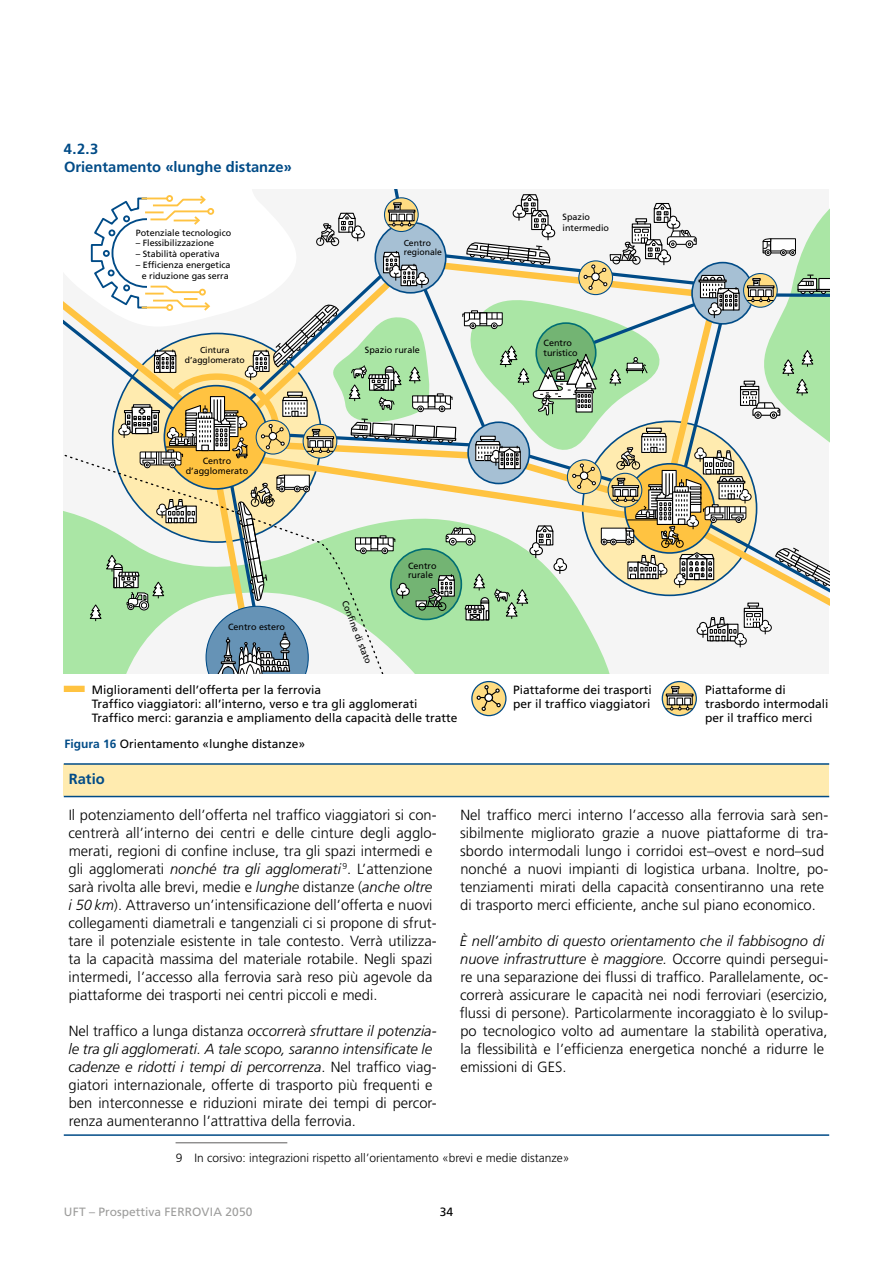
<style>
.page{position:relative;width:893px;height:1263px;background:#fff}
.page>*{position:absolute;margin:0;border:0;box-sizing:border-box;transform-origin:0 0}
.HZ_Neu_Grundverständnis_Lauftext{font:300 14.7px/18px "Frutiger LT Pro";color:#000}
.HZ_Neu_H3-Titel_Lauftext{font:700 14.7px/18px "Frutiger LT Pro";color:#004b87}
.HZ_Neu_Grundverständnis_1spatig{font:700 14.7px "Frutiger LT Pro";color:#004b87}
.t1{font:12px/14.2px "Frutiger LT Pro";color:#000}
.HZ_Neu_Fussnote{font:300 12px "Frutiger LT Pro";color:#000}
.t2{font:12px "Frutiger LT Pro";color:#9d9d9c}
.t3{font:9px/9.8px "Frutiger LT Pro";color:#000}
.t4{font:8.7px/9.8px "Frutiger LT Pro";color:#000;text-align:center}
.s1{font-weight:700;color:#004b87}
.s2{font-style:italic}
</style>
<div class="page">
<svg style="left:64px;top:190px;width:765px;height:484px"></svg>
<svg style="left:662px;top:681px;width:35px;height:35px"></svg>
<div style="left:661px;top:681px;width:36px;height:35px;border:1px solid #004b87;border-radius:50%"></div>
<div style="left:672px;top:688px;width:6px;height:16px;border:1px solid #000"></div>
<svg style="left:671px;top:686px;width:9px;height:6px"></svg>
<svg style="left:667px;top:696px;width:25px;height:9px"></svg>
<div style="left:667px;top:695px;width:26px;height:10px;border:1px solid #000"></div>
<svg style="left:666px;top:698px;width:27px;height:12px"></svg>
<svg style="left:472px;top:681px;width:34px;height:35px"></svg>
<div style="left:471px;top:681px;width:36px;height:35px;border:1px solid #004b87;border-radius:50%"></div>
<svg style="left:477px;top:685px;width:24px;height:26px"></svg>
<div style="left:64px;top:686px;width:21px;height:6px;background:#ffc341"></div>
<div style="left:64px;top:764px;width:765px;height:32px;background:#ffebaf"></div>
<hr style="left:64px;top:763px;width:765px;height:2px;background:#004b87">
<hr style="left:64px;top:796px;width:765px;height:1px;background:#004b87">
<hr style="left:176px;top:1142px;width:111px;height:1px;background:#706f6f">
<hr style="left:64px;top:1134px;width:765px;height:2px;background:#004b87">
<h3 class="HZ_Neu_H3-Titel_Lauftext" style="left:64px;top:140px;width:230px">4.2.3<br>Orientamento «lunghe distanze»</h3>
<p class="t3" style="left:136px;top:228px;width:97px">Potenziale tecnologico</p>
<p class="t3" style="left:136px;top:238px;width:80px">– Flessibilizzazione</p>
<p class="t3" style="left:136px;top:249px;width:86px">– Stabilità operativa</p>
<p class="t3" style="left:136px;top:259px;width:96px;line-height:10.8px;text-align:center">– Efficienza energetica e riduzione gas serra</p>
<p class="t4" style="left:185px;top:345px;width:62px">Cintura d’agglomerato</p>
<p class="t3" style="left:186px;top:456px;width:64px;text-align:center">Centro d’agglomerato</p>
<p class="t3" style="left:228px;top:622px;width:59px">Centro estero</p>
<p class="t4" style="left:404px;top:239px;width:40px;line-height:9px;text-align:left">Centro regionale</p>
<p class="t3" style="left:563px;top:212px;width:48px;line-height:10.8px">Spazio intermedio</p>
<p class="t3" style="left:365px;top:345px;width:57px">Spazio rurale</p>
<p class="t3" style="left:543px;top:338px;width:36px">Centro turistico</p>
<p class="t3" style="left:349px;top:599px;width:69px;rotate:69deg">Confine di stato</p>
<p class="t3" style="left:408px;top:560px;width:30px">Centro rurale</p>
<p class="t1" style="left:92px;top:682px;width:367px">Miglioramenti dell’offerta per la ferrovia<br>Traffico viaggiatori: all’interno, verso e tra gli agglomerati<br>Traffico merci: garanzia e ampliamento della capacità delle tratte</p>
<p class="t1" style="left:705px;top:682px;width:125px">Piattaforme di trasbordo intermodali per il traffico merci</p>
<p class="t1" style="left:513px;top:682px;width:140px">Piattaforme dei trasporti per il traffico viaggiatori</p>
<p class="t1" style="left:65px;top:737px;width:242px"><span class="s1">Figura 16</span> Orientamento «lunghe distanze»</p>
<h4 class="HZ_Neu_Grundverständnis_1spatig" style="left:69px;top:770px;width:37px">Ratio</h4>
<p class="HZ_Neu_Grundverständnis_Lauftext" style="left:68px;top:806px;width:370px">Il potenziamento dell’offerta nel traffico viaggiatori si con&shy;centrerà all’interno dei centri e delle cinture degli agglo&shy;merati, regioni di confine incluse, tra gli spazi intermedi e gli agglomerati <span class="s2">nonché tra gli agglomerati</span> <sup>9</sup>. L’attenzione sarà rivolta alle brevi, medie e <span class="s2">lunghe</span> distanze (<span class="s2">anche oltre i 50 km</span>). Attraverso un’intensificazione dell’offerta e nuovi collegamenti diametrali e tangenziali ci si propone di sfrut&shy;tare il potenziale esistente in tale contesto. Verrà utilizza&shy;ta la capacità massima del materiale rotabile. Negli spazi intermedi, l’accesso alla ferrovia sarà reso più agevole da piattaforme dei trasporti nei centri piccoli e medi.</p>
<p class="HZ_Neu_Grundverständnis_Lauftext" style="left:68px;top:1022px;width:370px">Nel traffico a lunga distanza <span class="s2">occorrerà sfruttare il potenzia&shy;le tra gli agglomerati. A tale scopo, saranno intensificate le cadenze e ridotti i tempi di percorrenza</span>. Nel traffico viag&shy;giatori internazionale, offerte di trasporto più frequenti e ben interconnesse e riduzioni mirate dei tempi di percor&shy;renza aumenteranno l’attrattiva della ferrovia.</p>
<p class="HZ_Neu_Grundverständnis_Lauftext" style="left:460px;top:806px;width:370px">Nel traffico merci interno l’accesso alla ferrovia sarà sen&shy;sibilmente migliorato grazie a nuove piattaforme di tra&shy;sbordo intermodali lungo i corridoi est–ovest e nord–sud nonché a nuovi impianti di logistica urbana. Inoltre, po&shy;tenziamenti mirati della capacità consentiranno una rete di trasporto merci efficiente, anche sul piano economico.</p>
<p class="HZ_Neu_Grundverständnis_Lauftext" style="left:460px;top:932px;width:370px"><span class="s2">È nell’ambito di questo orientamento che il fabbisogno di nuove infrastrutture è maggiore.</span> Occorre quindi persegui&shy;re una separazione dei flussi di traffico. Parallelamente, oc&shy;correrà assicurare le capacità nei nodi ferroviari (esercizio, flussi di persone). Particolarmente incoraggiato è lo svilup&shy;po tecnologico volto ad aumentare la stabilità operativa, la flessibilità e l’efficienza energetica nonché a ridurre le emissioni di GES.</p>
<p class="HZ_Neu_Fussnote" style="left:176px;top:1151px;width:395px">9 In corsivo: integrazioni rispetto all’orientamento «brevi e medie distanze»</p>
<p class="t2" style="left:64px;top:1205px;width:190px">UFT – Prospettiva FERROVIA 2050</p>
<p class="t1" style="left:440px;top:1205px;width:15px">34</p>
</div>
